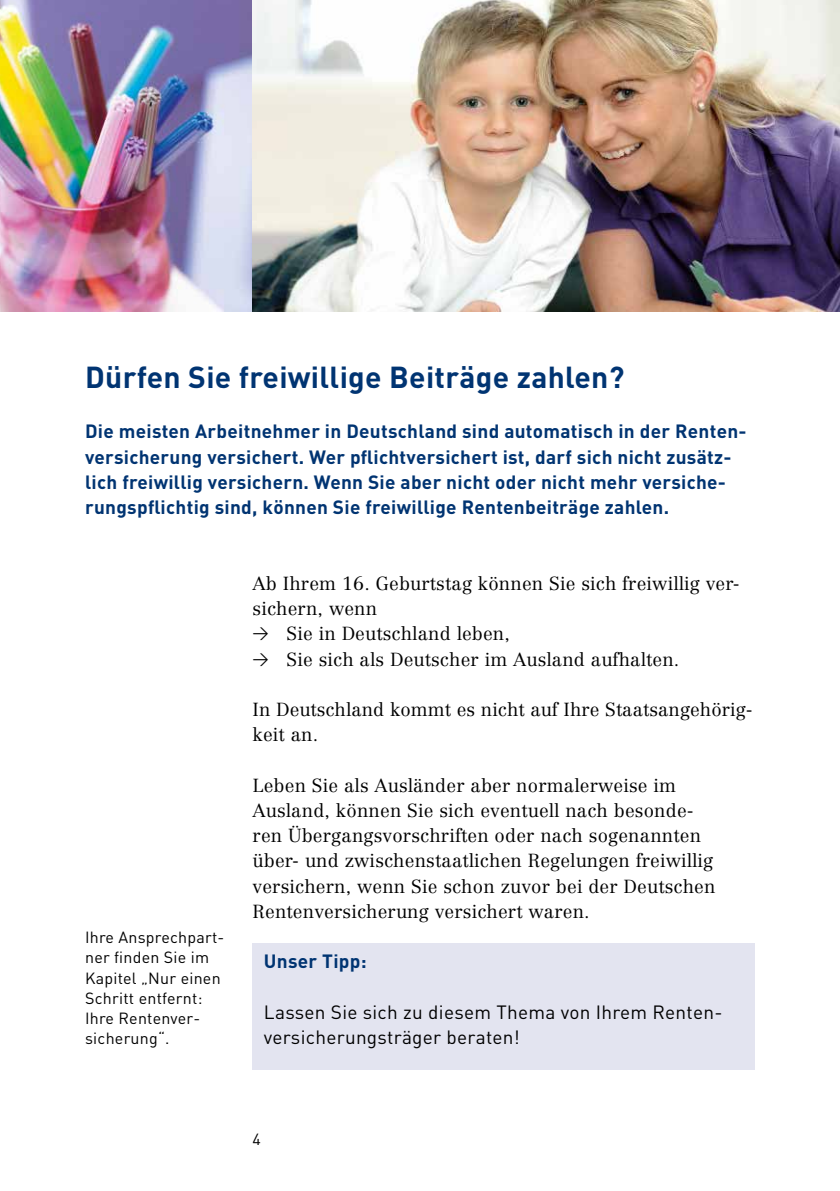
<style>
.page{position:relative;width:840px;height:1191px;background:#fff}
.page>*{position:absolute;margin:0;border:0;box-sizing:border-box;transform-origin:0 0}
.t1{font:700 30px "DIN";letter-spacing:.01em;color:#003472}
.t2{font:700 19px/25.2px "DIN";letter-spacing:.015em;color:#003472}
.t3{font:19px/25.2px "DIN";letter-spacing:.015em;color:#000}
.t4{font:300 18.6px/25.2px "Centennial";letter-spacing:.01em;color:#000}
.t5{font:16px/20.2px "DIN";letter-spacing:.015em;color:#000}
.s1{font-family:"DIN Regular Alternate";font-weight:400;font-size:16px}
</style>
<div class="page">
<div style="left:252px;top:943px;width:502px;height:126px;background:#e3e4f0"></div>
<img style="left:0;top:0;width:839px;height:312px">
<h2 class="t1" style="left:85px;top:357px;width:540px">Dürfen Sie freiwillige Beiträge zahlen?</h2>
<p class="t2" style="left:85px;top:418px;width:662px">Die meisten Arbeitnehmer in Deutschland sind automatisch in der Renten&shy;versicherung versichert. Wer pflichtversichert ist, darf sich nicht zusätz&shy;lich freiwillig versichern. Wenn Sie aber nicht oder nicht mehr versiche&shy;rungspflichtig sind, können Sie freiwil lige Rentenbeiträge zahlen.</p>
<p class="t5" style="left:85px;top:927px;width:141px">Ihre Ansprechpart&shy;ner finden Sie im<br>Kapitel „Nur einen<br>Schritt entfernt:<br>Ihre Rentenver&shy;sicherung“.</p>
<p class="t4" style="left:252px;top:570px;width:488px">Ab Ihrem 16. Geburtstag können Sie sich freiwillig ver&shy;sichern, wenn</p>
<p class="t4" style="left:252px;top:621px;width:259px"><span class="s1">&gt;</span> Sie in Deutschland leben,</p>
<p class="t4" style="left:252px;top:646px;width:428px"><span class="s1">&gt;</span> Sie sich als Deutscher im Ausland aufhalten.</p>
<p class="t4" style="left:252px;top:697px;width:501px">In Deutschland kommt es nicht auf Ihre Staatsangehörig&shy;keit an.</p>
<p class="t4" style="left:252px;top:772px;width:464px">Leben Sie als Ausländer aber normalerweise im Ausland, können Sie sich eventuell nach besonde&shy;ren Übergangsvorschriften oder nach sogenannten über- und zwischenstaatlichen Regelungen freiwillig versichern, wenn Sie schon zuvor bei der Deutschen Rentenversiche rung versichert waren.</p>
<h3 class="t2" style="left:264px;top:948px;width:104px">Unser Tipp:</h3>
<p class="t3" style="left:264px;top:999px;width:460px">Lassen Sie sich zu diesem Thema von Ihrem Renten&shy;versicherungsträger beraten!</p>
<p class="t5" style="left:252px;top:1128px;width:10px">4</p>
</div>
